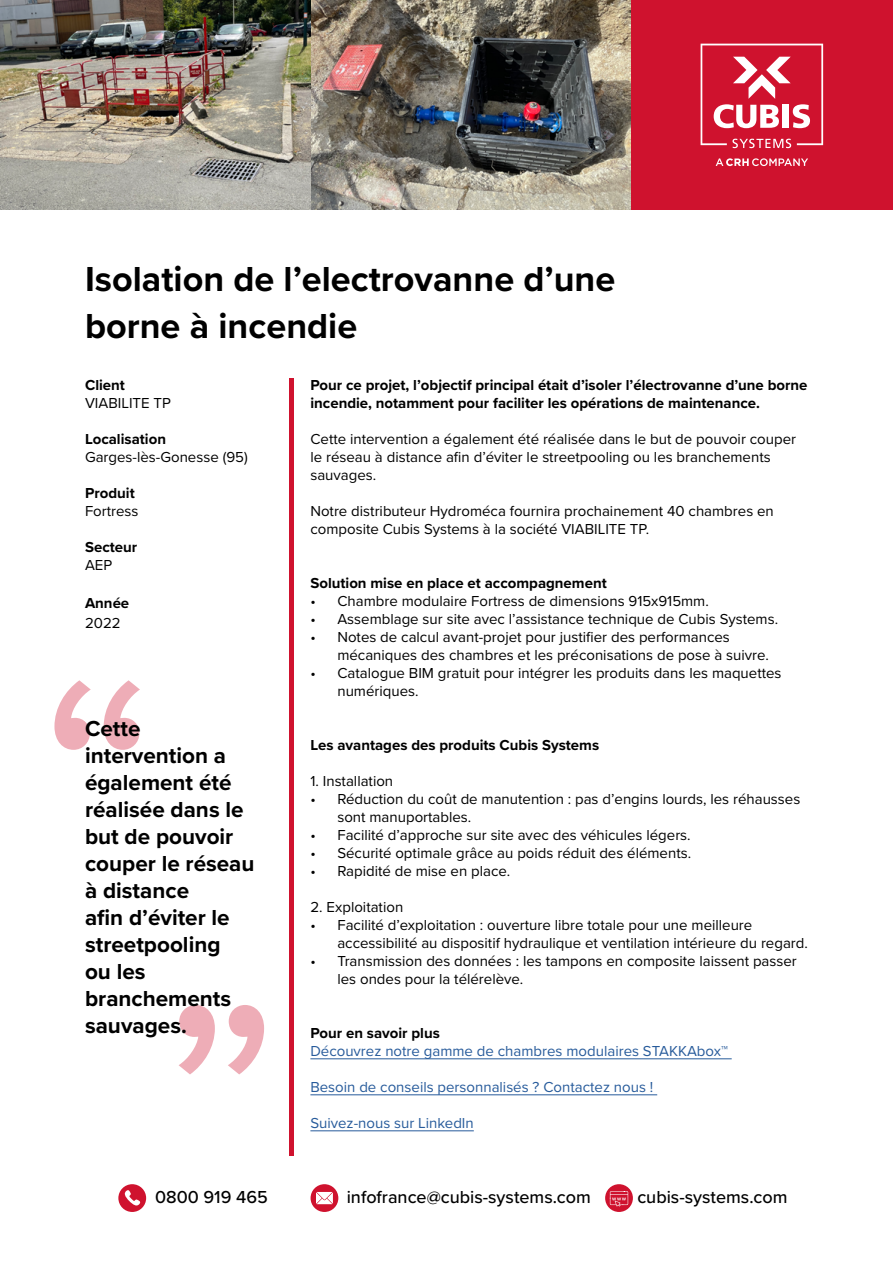
<style>
.page{position:relative;width:893px;height:1263px;background:#fff}
.page>*{position:absolute;margin:0;border:0;box-sizing:border-box;transform-origin:0 0}
.t1{font:700 36px/46.5px "Proxima Nova";color:#000}
.t2{font:700 22.5px/27px "Proxima Nova";color:#000}
.t3{font:500 18px "Proxima Nova";color:#000}
.t4{font:15px/18px "Proxima Nova";color:#000}
.t5{font:700 15px/18px "Proxima Nova";color:#000}
.t6{font:15px "Proxima Nova";color:#275b9b}
</style>
<div class="page">
<div style="left:631px;top:0;width:262px;height:210px;background:#cf122e"></div>
<svg style="left:701px;top:44px;width:122px;height:104px"></svg>
<svg style="left:716px;top:158px;width:92px;height:8px"></svg>
<div style="left:311px;top:1184px;width:27px;height:28px;background:#cf122e;border-radius:50%"></div>
<svg style="left:316px;top:1192px;width:17px;height:12px"></svg>
<svg style="left:605px;top:1184px;width:28px;height:28px"></svg>
<svg style="left:610px;top:1191px;width:18px;height:15px"></svg>
<div style="left:118px;top:1184px;width:28px;height:28px;background:#cf122e;border-radius:50%"></div>
<svg style="left:124px;top:1190px;width:16px;height:15px"></svg>
<svg style="left:54px;top:680px;width:86px;height:70px"></svg>
<hr style="left:289px;top:378px;width:4px;height:777px;background:#cf122e">
<svg style="left:179px;top:1005px;width:85px;height:69px"></svg>
<img style="left:0;top:0;width:312px;height:210px">
<img style="left:312px;top:0;width:319px;height:210px">
<hr style="left:310px;top:1058px;width:422px;height:1px;background:#275b9b">
<hr style="left:310px;top:1094px;width:347px;height:1px;background:#275b9b">
<hr style="left:310px;top:1130px;width:164px;height:1px;background:#275b9b">
<h1 class="t1" style="left:85px;top:255px;width:532px">Isolation de l’electrovanne d’une borne à incendie</h1>
<p class="t5" style="left:85px;top:376px;width:41px">Client</p>
<p class="t4" style="left:85px;top:394px;width:87px">VIABILITE TP</p>
<p class="t5" style="left:85px;top:430px;width:82px">Localisation</p>
<p class="t4" style="left:85px;top:448px;width:164px">Garges-lès-Gonesse (95)</p>
<p class="t5" style="left:85px;top:484px;width:51px">Produit</p>
<p class="t4" style="left:85px;top:502px;width:55px">Fortress</p>
<p class="t5" style="left:85px;top:538px;width:54px">Secteur</p>
<p class="t4" style="left:85px;top:556px;width:29px">AEP</p>
<p class="t5" style="left:85px;top:594px;width:46px">Année</p>
<p class="t4" style="left:85px;top:613px;width:37px">2022</p>
<h2 class="t2" style="left:85px;top:714px;width:171px">Cette intervention a également été réalisée dans le but de pouvoir couper le réseau à distance<br>afin d’éviter le streetpooling<br>ou les branchements sauvages.</h2>
<p class="t5" style="left:310px;top:376px;width:499px">Pour ce projet, l’objectif principal était d’isoler l’électrovanne d’une borne incendie, notamment pour faciliter les opérations de maintenance.</p>
<p class="t4" style="left:310px;top:430px;width:487px">Cette intervention a également été réalisée dans le but de pouvoir couper le réseau à distance afin d’éviter le streetpooling ou les branchements sauvages.</p>
<p class="t4" style="left:310px;top:502px;width:465px">Notre distributeur Hydroméca fournira prochainement 40 chambres en composite Cubis Systems à la société VIABILITE TP.</p>
<p class="t5" style="left:310px;top:574px;width:298px">Solution mise en place et accompagnement</p>
<p class="t4" style="left:310px;top:592px;width:400px">• Chambre modulaire Fortress de dimensions 915x915mm.</p>
<p class="t4" style="left:310px;top:610px;width:469px">• Assemblage sur site avec l’assistance technique de Cubis Systems.</p>
<p class="t4" style="left:337px;top:628px;width:433px;text-indent:-27px">• Notes de calcul avant-projet pour justifier des performances mécaniques des chambres et les préconisations de pose à suivre.</p>
<p class="t4" style="left:337px;top:664px;width:446px;text-indent:-27px">• Catalogue BIM gratuit pour intégrer les produits dans les maquettes numériques.</p>
<p class="t5" style="left:310px;top:736px;width:290px">Les avantages des produits Cubis Systems</p>
<p class="t4" style="left:310px;top:772px;width:84px">1. Installation</p>
<p class="t4" style="left:337px;top:790px;width:464px;text-indent:-27px">• Réduction du coût de manutention : pas d’engins lourds, les réhausses sont manuportables.</p>
<p class="t4" style="left:310px;top:826px;width:382px">• Facilité d’approche sur site avec des véhicules légers.</p>
<p class="t4" style="left:310px;top:844px;width:382px">• Sécurité optimale grâce au poids réduit des éléments.</p>
<p class="t4" style="left:310px;top:862px;width:201px">• Rapidité de mise en place.</p>
<p class="t4" style="left:310px;top:898px;width:94px">2. Exploitation</p>
<p class="t4" style="left:337px;top:916px;width:472px;text-indent:-27px">• Facilité d’exploitation : ouverture libre totale pour une meilleure accessibilité au dispositif hydraulique et ventilation intérieure du regard.</p>
<p class="t4" style="left:337px;top:952px;width:461px;text-indent:-27px">• Transmission des données : les tampons en composite laissent passer les ondes pour la télérelève.</p>
<p class="t5" style="left:310px;top:1024px;width:131px">Pour en savoir plus</p>
<p class="t6" style="left:310px;top:1040px;width:419px">Découvrez notre gamme de chambres modulaires STAKKAbox™</p>
<p class="t6" style="left:310px;top:1076px;width:344px">Besoin de conseils personnalisés ? Contactez nous !</p>
<p class="t6" style="left:310px;top:1112px;width:165px">Suivez-nous sur LinkedIn</p>
<p class="t3" style="left:155px;top:1184px;width:114px">0800 919 465</p>
<p class="t3" style="left:347px;top:1184px;width:246px">infofrance@cubis-systems.com</p>
<p class="t3" style="left:637px;top:1184px;width:152px">cubis-systems.com</p>
</div>
